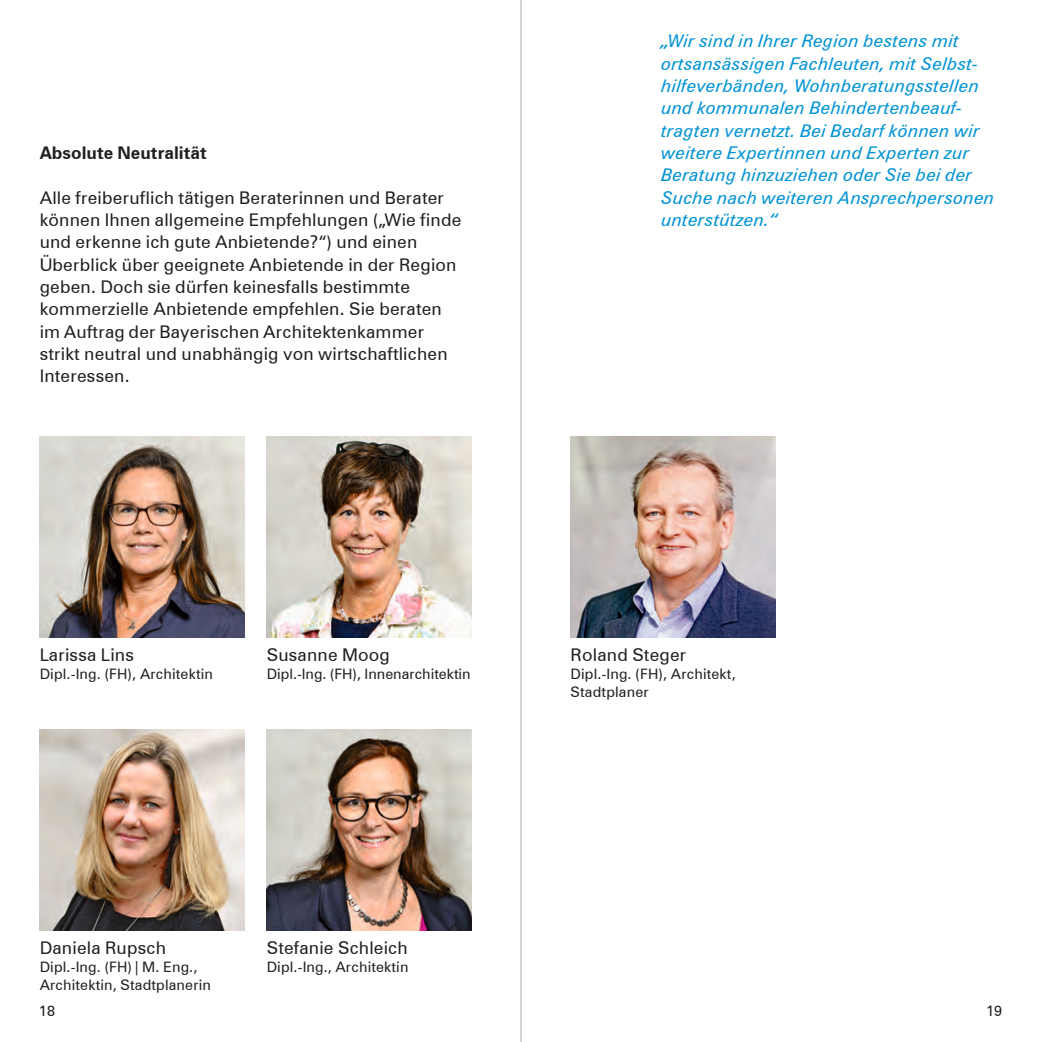
<style>
.page{position:relative;width:1042px;height:1042px;background:#fff}
.page>*{position:absolute;margin:0;border:0;box-sizing:border-box;transform-origin:0 0}
.t1{font:17.5px/22.4px "Zurich BT";letter-spacing:.01em;color:#231f20}
.t2{font:italic 17.5px/22.4px "Zurich BT";letter-spacing:.01em;color:#0093d5}
.t3{font:700 17.5px "Zurich BT";color:#231f20}
.t4{font:14.35px/17.8px "Zurich BT";letter-spacing:.01em;color:#231f20}
</style>
<div class="page">
<img style="left:570px;top:437px;width:205px;height:200px">
<img style="left:267px;top:729px;width:204px;height:201px">
<img style="left:40px;top:729px;width:204px;height:201px">
<img style="left:40px;top:437px;width:204px;height:200px">
<img style="left:267px;top:437px;width:204px;height:200px">
<hr style="left:521px;top:0;width:1px;height:1042px;background:#a8a9ad">
<p class="t3" style="left:40px;top:142px;width:169px">Absolute Neutralität</p>
<p class="t1" style="left:40px;top:186px;width:423px">Alle freiberuflich tätigen Beraterinnen und Berater können Ihnen allgemeine Empfehlungen („Wie finde und erkenne ich gute Anbietende?“) und einen Überblick über geeignete Anbietende in der Region geben. Doch sie dürfen keinesfalls bestimmte kommerzielle Anbietende empfehlen. Sie beraten im Auftrag der Bayerischen Architektenkammer strikt neutral und unabhängig von wirtschaftlichen Interessen.</p>
<p class="t2" style="left:661px;top:30px;width:335px">„Wir sind in Ihrer Region bestens mit orts ansässigen Fachleuten, mit Selbst&shy;hilfeverbänden, Wohnberatungsstellen und kommunalen Behindertenbeauf&shy;tragten vernetzt. Bei Bedarf können wir weitere Expertinnen und Experten zur Beratung hinzu ziehen oder Sie bei der Suche nach weiteren Ansprechpersonen unterstützen.“</p>
<p class="t1" style="left:40px;top:644px;width:96px">Larissa Lins</p>
<p class="t4" style="left:40px;top:665px;width:175px">Dipl.-Ing. (FH), Architektin</p>
<p class="t1" style="left:267px;top:644px;width:125px">Susanne Moog</p>
<p class="t4" style="left:267px;top:665px;width:205px">Dipl.-Ing. (FH), Innenarchitektin</p>
<p class="t1" style="left:40px;top:936px;width:128px">Daniela Rupsch</p>
<p class="t4" style="left:40px;top:958px;width:173px">Dipl.-Ing. (FH)|M. Eng.,<br>Architektin, Stadtplanerin</p>
<p class="t1" style="left:267px;top:936px;width:143px">Stefanie Schleich</p>
<p class="t4" style="left:267px;top:958px;width:143px">Dipl.-Ing., Architektin</p>
<p class="t1" style="left:570px;top:644px;width:117px">Roland Steger</p>
<p class="t4" style="left:570px;top:665px;width:167px">Dipl.-Ing. (FH), Architekt,<br>Stadtplaner</p>
<p class="t4" style="left:39px;top:1001px;width:18px">18</p>
<p class="t4" style="left:986px;top:1001px;width:18px">19</p>
</div>
